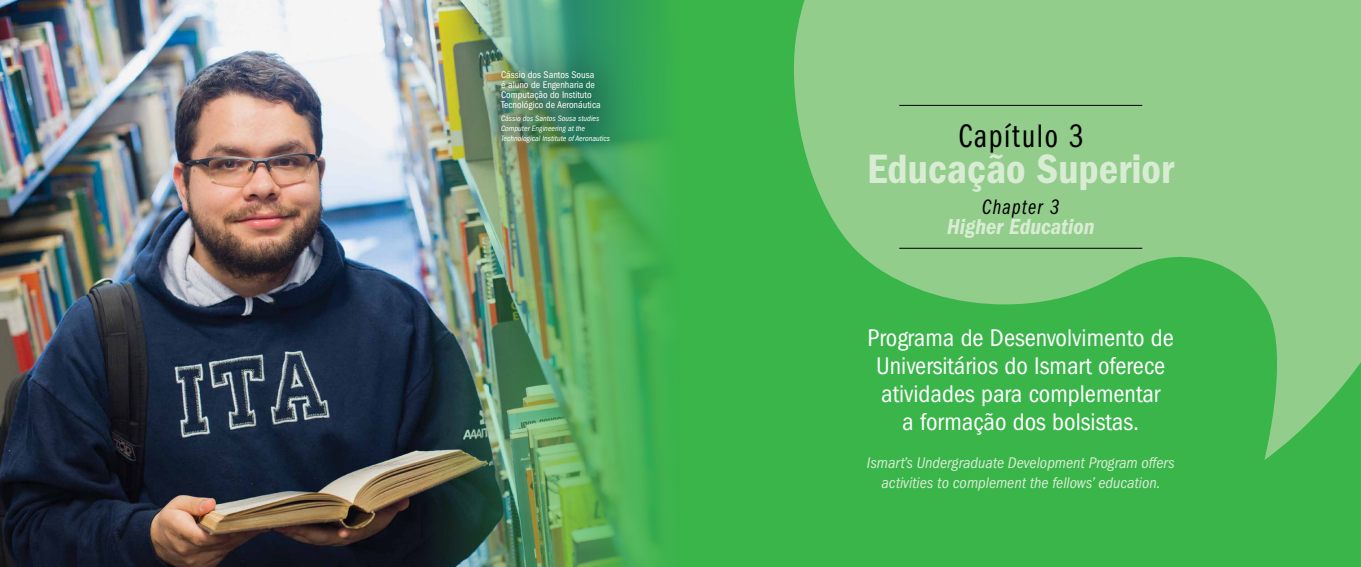
<style>
.page{position:relative;width:1361px;height:567px;background:#fff}
.page>*{position:absolute;margin:0;border:0;box-sizing:border-box;transform-origin:0 0}
.t1{font:42.5px "ITC Franklin Gothic Std Dm Cd";color:#d8ecd4}
.t2{font:33.7px "ITC Franklin Gothic Std Bk Cp";letter-spacing:.05em;color:#000}
.t3{font:condensed 25px/28px "ITC Franklin Gothic Std";color:#fff;text-align:center}
.t4{font:22.5px "ITC Franklin Gothic Std Dm Cd It";color:#d8ecd4}
.t5{font:21.7px "ITC Franklin Gothic Std Bk Cp It";letter-spacing:.05em;color:#000}
.t6{font:italic condensed 16px/20px "ITC Franklin Gothic Std";color:#d8ecd4;text-align:center}
.t7{font:condensed 10px/10px "ITC Franklin Gothic Std";color:#fff}
.t8{font:italic condensed 8px/10px "ITC Franklin Gothic Std";color:#fff}
</style>
<div class="page">
<div style="left:680px;top:0;width:681px;height:567px;background:#39b54a"></div>
<svg style="left:794px;top:0;width:567px;height:460px;fill:#92cd8b"></svg>
<img style="left:0;top:0;width:392px;height:567px">
<hr style="left:899px;top:105px;width:243px;height:1px;background:#000">
<hr style="left:899px;top:248px;width:243px;height:1px;background:#000">
<img style="left:392px;top:0;width:288px;height:567px">
<div style="left:460px;top:30px;width:192px;height:156px;background:#000;opacity:.33"></div>
<p class="t7" style="left:501px;top:70px;width:101px">Cássio dos Santos Sousa é aluno de Engenharia de<br>Computação do Instituto<br>Tecnológico de Aeronáutica</p>
<p class="t8" style="left:501px;top:113px;width:111px">Cássio dos Santos Sousa studies<br>Computer Engineering at the<br>Technological Institute of Aeronautics</p>
<h2 class="t2" style="left:958px;top:118px;width:126px">Capítulo 3</h2>
<h1 class="t1" style="left:867px;top:144px;width:308px">Educação Superior</h1>
<p class="t5" style="left:982px;top:195px;width:79px">Chapter 3</p>
<p class="t4" style="left:947px;top:214px;width:149px">Higher Education</p>
<p class="t3" style="left:867px;top:324px;width:308px">Programa de Desenvolvimento de<br>Universitários do Ismart oferece atividades para complementar<br>a formação dos bolsistas.</p>
<p class="t6" style="left:867px;top:453px;width:309px">Ismart’s Undergraduate Development Program offers activities to complement the fellows’ education.</p>
</div>
